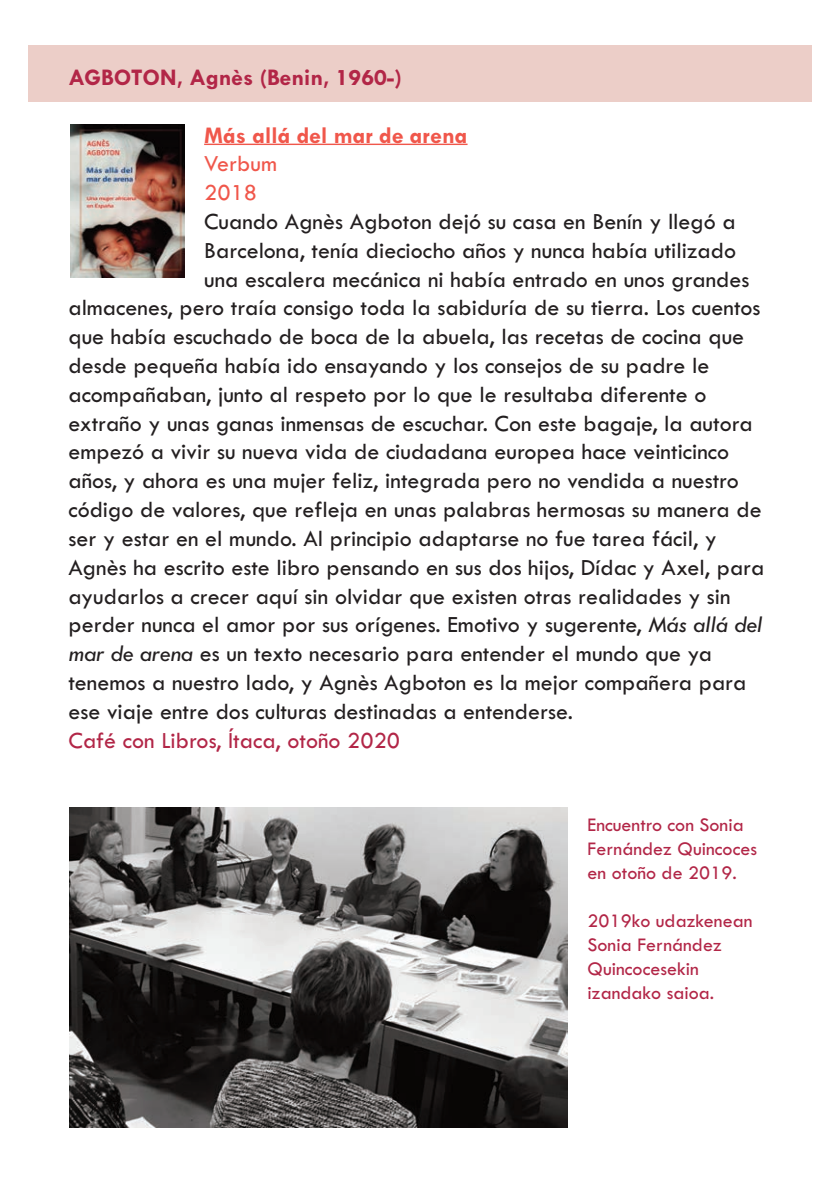
<style>
.page{position:relative;width:840px;height:1191px;background:#fff}
.page>*{position:absolute;margin:0;border:0;box-sizing:border-box;transform-origin:0 0}
.t1{font:24px "Tw Cen";color:#231f20}
.t2{font:24px "Tw Cen";color:#b22647}
.t3{font:700 24px "Tw Cen";color:#b22647}
.t4{font:700 24px "Tw Cen";color:#f0574b}
.t5{font:24px/28.8px "Tw Cen";color:#f0574b}
.t6{font:20px/24px "Tw Cen";color:#b22647}
.s1{font-style:italic}
</style>
<div class="page">
<div style="left:28px;top:45px;width:783px;height:57px;background:#eccec8"></div>
<hr style="left:204px;top:144px;width:263px;height:1px;background:#f0574b">
<img style="left:71px;top:124px;width:113px;height:153px">
<img style="left:69px;top:808px;width:498px;height:319px">
<p class="t3" style="left:68px;top:63px;width:335px">AGBOTON, Agnès (Benin, 1960-)</p>
<p class="t4" style="left:204px;top:120px;width:265px">Más allá del mar de arena</p>
<p class="t5" style="left:204px;top:149px;width:74px">Verbum<br>2018</p>
<p class="t1" style="left:204px;top:207px;width:532px">Cuando Agnès Agboton dejó su casa en Benín y llegó a</p>
<p class="t1" style="left:204px;top:235px;width:533px">Barcelona, tenía dieciocho años y nunca había utilizado</p>
<p class="t1" style="left:204px;top:264px;width:546px">una escalera mecánica ni había entrado en unos grandes</p>
<p class="t1" style="left:68px;top:293px;width:693px">almacenes, pero traía consigo toda la sabiduría de su tierra. Los cuentos</p>
<p class="t1" style="left:68px;top:322px;width:677px">que había escuchado de boca de la abuela, las recetas de cocina que</p>
<p class="t1" style="left:68px;top:351px;width:642px">desde pequeña había ido ensayando y los consejos de su padre le</p>
<p class="t1" style="left:68px;top:379px;width:639px">acompañaban, junto al respeto por lo que le resultaba diferente o</p>
<p class="t1" style="left:68px;top:408px;width:685px">extraño y unas ganas inmensas de escuchar. Con este bagaje, la autora</p>
<p class="t1" style="left:68px;top:437px;width:662px">empezó a vivir su nueva vida de ciudadana europea hace veinticinco</p>
<p class="t1" style="left:68px;top:466px;width:671px">años, y ahora es una mujer feliz, integrada pero no vendida a nuestro</p>
<p class="t1" style="left:68px;top:495px;width:694px">código de valores, que refleja en unas palabras hermosas su manera de</p>
<p class="t1" style="left:68px;top:523px;width:649px">ser y estar en el mundo. Al principio adaptarse no fue tarea fácil, y</p>
<p class="t1" style="left:68px;top:552px;width:697px">Agnès ha escrito este libro pensando en sus dos hijos, Dídac y Axel, para</p>
<p class="t1" style="left:68px;top:581px;width:663px">ayudarlos a crecer aquí sin olvidar que existen otras realidades y sin</p>
<p class="t1" style="left:68px;top:610px;width:695px">perder nunca el amor por sus orígenes. Emotivo y sugerente, <span class="s1">Más allá del</span></p>
<p class="t1" style="left:68px;top:639px;width:644px"><span class="s1">mar de arena</span> es un texto necesario para entender el mundo que ya</p>
<p class="t1" style="left:68px;top:667px;width:679px">tenemos a nuestro lado, y Agnès Agboton es la mejor compañera para</p>
<p class="t1" style="left:68px;top:696px;width:506px">ese viaje entre dos culturas destinadas a entenderse.</p>
<p class="t2" style="left:68px;top:725px;width:333px">Café con Libros, Ítaca, otoño 2020</p>
<p class="t6" style="left:587px;top:812px;width:171px">Encuentro con Sonia<br>Fernández Quincoces en otoño de 2019.</p>
<p class="t6" style="left:587px;top:908px;width:166px">2019ko udazkenean<br>Sonia Fernández<br>Quincocesekin izandako saioa.</p>
</div>
